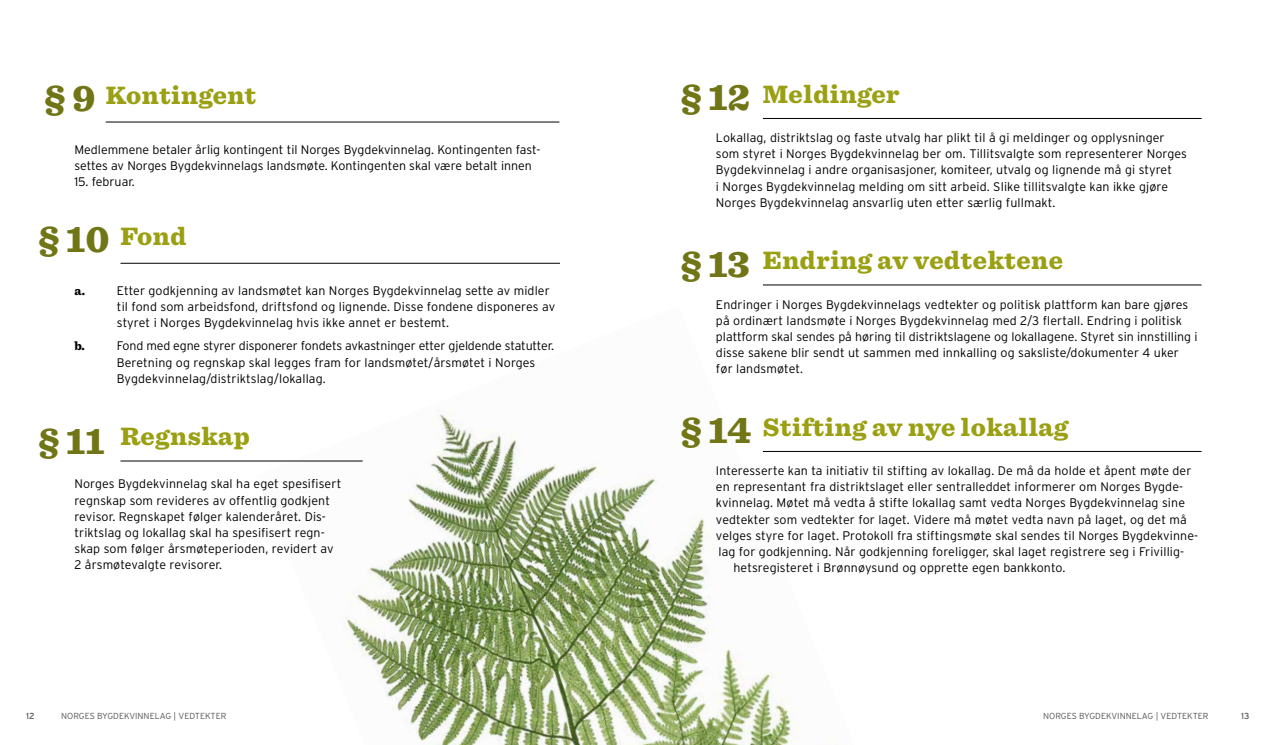
<style>
.page{position:relative;width:1276px;height:745px;background:#fff}
.page>*{position:absolute;margin:0;border:0;box-sizing:border-box;transform-origin:0 0}
.t1{font:900 38.75px "Sentinel";color:#707515}
.t2{font:900 26.25px "Sentinel";letter-spacing:.02em;color:#9aa012}
.t3{font:900 12.5px "Sentinel";color:#000}
.t4{font:300 12.38px/16.1px "Interstate RES";letter-spacing:.01em;color:#000}
.t5{font:300 12.38px/16.1px "Interstate RES";letter-spacing:-.01em;color:#000}
.t6{font:300 8.75px "Interstate RES";color:#575756}
.t7{font:8.75px "Interstate RES";color:#575756}
</style>
<div class="page">
<img style="left:256px;top:414px;width:578px;height:330px">
<hr style="left:106px;top:122px;width:453px;height:1px;background:#000">
<hr style="left:120px;top:263px;width:440px;height:1px;background:#000">
<hr style="left:120px;top:460px;width:243px;height:1px;background:#000">
<hr style="left:763px;top:118px;width:438px;height:1px;background:#000">
<hr style="left:763px;top:284px;width:438px;height:1px;background:#000">
<hr style="left:763px;top:451px;width:438px;height:1px;background:#000">
<h2 class="t2" style="left:106px;top:74px;width:152px">Kontingent</h2>
<p class="t4" style="left:74px;top:141px;width:467px">Medlemmene betaler årlig kontingent til Norges Bygdekvinnelag. Kontingenten fast&shy;settes av Norges Bygdekvinnelags landsmøte. Kontingenten skal være betalt innen</p>
<p class="t4" style="left:74px;top:173px;width:62px">15. februar.</p>
<h1 class="t1" style="left:45px;top:67px;width:53px">§ 9</h1>
<h1 class="t1" style="left:38px;top:208px;width:73px">§ 10</h1>
<h2 class="t2" style="left:120px;top:215px;width:68px">Fond</h2>
<p class="t3" style="left:74px;top:280px;width:12px">a.</p>
<p class="t4" style="left:117px;top:282px;width:440px">Etter godkjenning av landsmøtet kan Norges Bygdekvinnelag sette av midler til fond som arbeidsfond, driftsfond og lignende. Disse fondene disponeres av styret i Norges Bygdekvinnelag hvis ikke annet er bestemt.</p>
<p class="t3" style="left:74px;top:336px;width:12px">b.</p>
<p class="t5" style="left:117px;top:337px;width:439px">Fond med egne styrer disponerer fondets avkastninger etter gjeldende statutter.<br>Beretning og regnskap skal legges fram for landsmøtet/årsmøtet i Norges<br>Bygdekvinnelag/distriktslag/lokallag.</p>
<h2 class="t2" style="left:120px;top:415px;width:131px">Regnskap</h2>
<p class="t4" style="left:74px;top:475px;width:268px">Norges Bygdekvinnelag skal ha eget spesifisert regnskap som revideres av offentlig godkjent revisor. Regnskapet følger kalenderåret. Dis&shy;triktslag og lokallag skal ha spesifisert regn&shy;skap som følger årsmøteperioden, revidert av 2 årsmøtevalgte revisorer.</p>
<h1 class="t1" style="left:38px;top:409px;width:68px">§ 11</h1>
<h2 class="t2" style="left:763px;top:73px;width:138px">Meldinger</h2>
<p class="t4" style="left:716px;top:129px;width:472px">Lokallag, distriktslag og faste utvalg har plikt til å gi meldinger og opplysninger som styret i Norges Bygdekvinnelag ber om. Tillitsvalgte som representerer Norges Bygdekvinnelag i andre organisasjoner, komiteer, utvalg og lignende må gi styret<br>i Norges Bygdekvinnelag melding om sitt arbeid. Slike tillitsvalgte kan ikke gjøre Norges Bygdekvinnelag ansvarlig uten etter særlig fullmakt.</p>
<h1 class="t1" style="left:681px;top:66px;width:71px">§ 12</h1>
<h2 class="t2" style="left:763px;top:239px;width:302px">Endring av vedtektene</h2>
<p class="t4" style="left:716px;top:296px;width:483px">Endringer i Norges Bygdekvinnelags vedtekter og politisk plattform kan bare gjøres på ordinært landsmøte i Norges Bygdekvinnelag med 2/3 flertall. Endring i politisk plattform skal sendes på høring til distriktslagene og lokallagene. Styret sin innstilling i disse sakene blir sendt ut sammen med innkalling og saksliste/dokumenter 4 uker før landsmøtet.</p>
<h1 class="t1" style="left:681px;top:232px;width:70px">§ 13</h1>
<h2 class="t2" style="left:763px;top:405px;width:307px">Stifting av nye lokallag</h2>
<p class="t4" style="left:716px;top:462px;width:477px">Interesserte kan ta initiativ til stifting av lokallag. De må da holde et åpent møte der</p>
<p class="t4" style="left:716px;top:478px;width:469px">en representant fra distriktslaget eller sentralleddet informerer om Norges Bygde-</p>
<p class="t4" style="left:716px;top:494px;width:470px">kvinnelag. Møtet må vedta å stifte lokallag samt vedta Norges Bygdekvinnelag sine</p>
<p class="t4" style="left:716px;top:510px;width:472px">vedtekter som vedtekter for laget. Videre må møtet vedta navn på laget, og det må</p>
<p class="t4" style="left:716px;top:527px;width:484px">velges styre for laget. Protokoll fra stiftingsmøte skal sendes til Norges Bygdekvinne-</p>
<p class="t4" style="left:718px;top:543px;width:467px">lag for godkjenning. Når godkjenning foreligger, skal laget registrere seg i Frivillig-</p>
<p class="t4" style="left:733px;top:559px;width:333px">hetsregisteret i Brønnøysund og opprette egen bankkonto.</p>
<h1 class="t1" style="left:681px;top:398px;width:72px">§ 14</h1>
<p class="t7" style="left:26px;top:710px;width:10px">12</p>
<p class="t6" style="left:61px;top:710px;width:167px">NORGES BYGDEKVINNELAG | VEDTEKTER</p>
<p class="t6" style="left:1043px;top:710px;width:167px">NORGES BYGDEKVINNELAG | VEDTEKTER</p>
<p class="t7" style="left:1241px;top:710px;width:10px">13</p>
</div>
